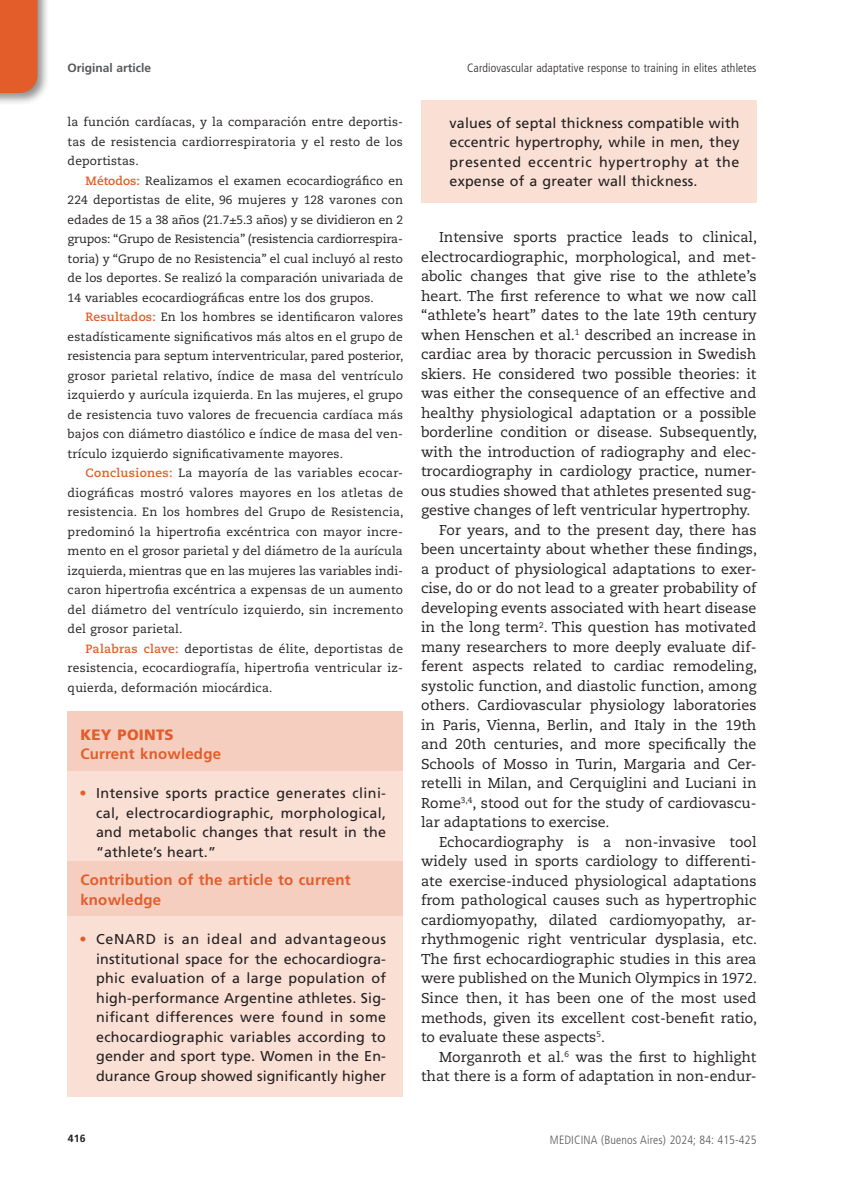
<style>
.page{position:relative;width:851px;height:1191px;background:#fff}
.page>*{position:absolute;margin:0;border:0;box-sizing:border-box;transform-origin:0 0}
.subtit-Puntos_clave{font:700 15px/19.5px "Frutiger LT Std";letter-spacing:.015em;color:#e25d29}
.subtit-Puntos_clave-2{font:900 15px "Frutiger LT Std";letter-spacing:.015em;color:#e25d29}
.texto1{font:14.25px/19.5px "Caecilia LT Std";color:#231f20;text-align:justify}
.texto-Pto_clave{font:14.25px/19.5px "Frutiger LT Std";letter-spacing:.015em;color:#231f20;text-align:justify}
.abstract{font:12px/19.5px "Caecilia LT Std";letter-spacing:.015em;color:#231f20;text-align:justify}
.t1{font:300 condensed 12px "Frutiger LT Std";letter-spacing:.01em;color:#231f20}
.t2{font:300 condensed 12px "Frutiger LT Std";letter-spacing:.01em;color:#57585a}
.t3{font:700 12px "Frutiger LT Std";color:#57585a}
.t4{font:700 10.5px "Frutiger LT Std";color:#231f20}
.s1{font-weight:700;color:#e25d29}
.s2{color:#e25d29}
</style>
<div class="page">
<div style="left:0;top:0;width:50px;height:105px;background:#231f20;opacity:.5"></div>
<div style="left:0;top:0;width:38px;height:93px;background:#e25d29"></div>
<div style="left:68px;top:711px;width:335px;height:32px;background:#f6cebf"></div>
<div style="left:68px;top:735px;width:335px;height:32px;background:#f6cebf"></div>
<div style="left:68px;top:755px;width:335px;height:32px;background:#f6cebf"></div>
<div style="left:68px;top:770px;width:335px;height:103px;background:#f9dfd4"></div>
<div style="left:68px;top:861px;width:335px;height:52px;background:#f6cebf"></div>
<div style="left:68px;top:900px;width:335px;height:32px;background:#f6cebf"></div>
<div style="left:68px;top:916px;width:335px;height:180px;background:#f9dfd4"></div>
<div style="left:421px;top:100px;width:335px;height:102px;background:#f9dfd4"></div>
<p class="t3" style="left:68px;top:61px;width:85px">Original article</p>
<p class="t1" style="left:467px;top:61px;width:291px">Cardiovascular adaptative response to training in elites athletes</p>
<p class="abstract" style="left:68px;top:112px;width:337px">la función cardíacas, y la comparación entre deportis&shy;tas de resistencia cardiorrespiratoria y el resto de los deportistas.</p>
<p class="abstract" style="left:68px;top:171px;width:337px;text-indent:18px"><span class="s1">Métodos:</span> Realizamos el examen ecocardiográfico en 224 deportistas de elite, 96 mujeres y 128 varones con edades de 15 a 38 años (21.7±5.3 años) y se dividieron en 2 grupos: “Grupo de Resistencia” (resistencia cardiorrespira&shy;toria) y “Grupo de no Resistencia” el cual incluyó al resto de los deportes. Se realizó la comparación univariada de 14 variables ecocardiográficas entre los dos grupos.</p>
<p class="abstract" style="left:68px;top:307px;width:337px;text-indent:18px"><span class="s1">Resultados:</span> En los hombres se identificaron valores estadísticamente significativos más altos en el grupo de resistencia para septum interventricular, pared posterior, grosor parietal relativo, índice de masa del ventrículo izquierdo y aurícula izquierda. En las mujeres, el grupo de resistencia tuvo valores de frecuencia cardíaca más bajos con diámetro diastólico e índice de masa del ven&shy;trículo izquierdo significativamente mayores.</p>
<p class="abstract" style="left:68px;top:463px;width:337px;text-indent:18px"><span class="s1">Conclusiones:</span> La mayoría de las variables ecocar&shy;diográficas mostró valores mayores en los atletas de resistencia. En los hombres del Grupo de Resistencia, predominó la hipertrofia excéntrica con mayor incre&shy;mento en el grosor parietal y del diámetro de la aurícula izquierda, mientras que en las mujeres las variables indi&shy;caron hipertrofia excéntrica a expensas de un aumento del diámetro del ventrículo izquierdo, sin incremento del grosor parietal.</p>
<p class="abstract" style="left:68px;top:639px;width:337px;text-indent:18px"><span class="s1">Palabras clave:</span> deportistas de élite, deportistas de resistencia, ecocardiografía, hipertrofia ventricular iz&shy;quierda, deformación miocárdica.</p>
<p class="subtit-Puntos_clave-2" style="left:80px;top:725px;width:95px">KEY POINTS</p>
<p class="subtit-Puntos_clave" style="left:80px;top:744px;width:142px">Current knowledge</p>
<p class="texto-Pto_clave" style="left:96px;top:784px;width:291px;text-indent:-17px"><span class="s2">•</span> Intensive sports practice generates clini&shy;cal, electrocardiographic, morphological, and metabolic changes that result in the “athlete’s heart.”</p>
<p class="subtit-Puntos_clave" style="left:80px;top:870px;width:272px">Contribution of the article to current knowledge</p>
<p class="texto-Pto_clave" style="left:96px;top:929px;width:291px;text-indent:-17px"><span class="s2">•</span> CeNARD is an ideal and advantageous institutional space for the echocardiogra&shy;phic evaluation of a large population of high-performance Argentine athletes. Sig&shy;nificant differences were found in some echocardiographic variables according to gender and sport type. Women in the En&shy;durance Group showed significantly higher</p>
<p class="texto-Pto_clave" style="left:449px;top:113px;width:291px">values of septal thickness compatible with eccentric hypertrophy, while in men, they presented eccentric hypertrophy at the expense of a greater wall thickness.</p>
<p class="texto1" style="left:421px;top:228px;width:337px;text-indent:18px">Intensive sports practice leads to clinical, electrocardiographic, morphological, and met&shy;abolic changes that give rise to the athlete’s heart. The first reference to what we now call “athlete’s heart” dates to the late 19th century when Henschen et al.<sup>1</sup> described an increase in cardiac area by thoracic percussion in Swedish skiers. He considered two possible theories: it was either the consequence of an effective and healthy physiological adaptation or a possible borderline condition or disease. Subsequently, with the introduction of radiography and elec&shy;trocardiography in cardiology practice, numer&shy;ous studies showed that athletes presented sug&shy;gestive changes of left ventricular hypertrophy.</p>
<p class="texto1" style="left:421px;top:520px;width:337px;text-indent:18px">For years, and to the present day, there has been uncertainty about whether these findings, a product of physiological adaptations to exer&shy;cise, do or do not lead to a greater probability of developing events associated with heart disease in the long term<sup>2</sup>. This question has motivated many researchers to more deeply evaluate dif&shy;ferent aspects related to cardiac remodeling, systolic function, and diastolic function, among others. Cardiovascular physiology laboratories in Paris, Vienna, Berlin, and Italy in the 19th and 20th centuries, and more specifically the Schools of Mosso in Turin, Margaria and Cer&shy;retelli in Milan, and Cerquiglini and Luciani in Rome<sup>3,4</sup>, stood out for the study of cardiovascu&shy;lar adaptations to exercise.</p>
<p class="texto1" style="left:421px;top:832px;width:337px;text-indent:18px">Echocardiography is a non-invasive tool widely used in sports cardiology to differenti&shy;ate exercise-induced physiological adaptations from pathological causes such as hypertrophic cardiomyopathy, dilated cardiomyopathy, ar&shy;rhythmogenic right ventricular dysplasia, etc.<br>The first echocardiographic studies in this area were published on the Munich Olympics in 1972.<br>Since then, it has been one of the most used methods, given its excellent cost-benefit ratio, to evaluate these aspects<sup>5</sup>.</p>
<p class="texto1" style="left:421px;top:1047px;width:337px;text-align:right">Morganroth et al.<sup>6</sup> was the first to highlight that there is a form of adaptation in non-endur-</p>
<p class="t4" style="left:68px;top:1132px;width:19px">416</p>
<p class="t2" style="left:550px;top:1132px;width:208px">MEDICINA (Buenos Aires) 2024; 84: 415-425</p>
</div>
